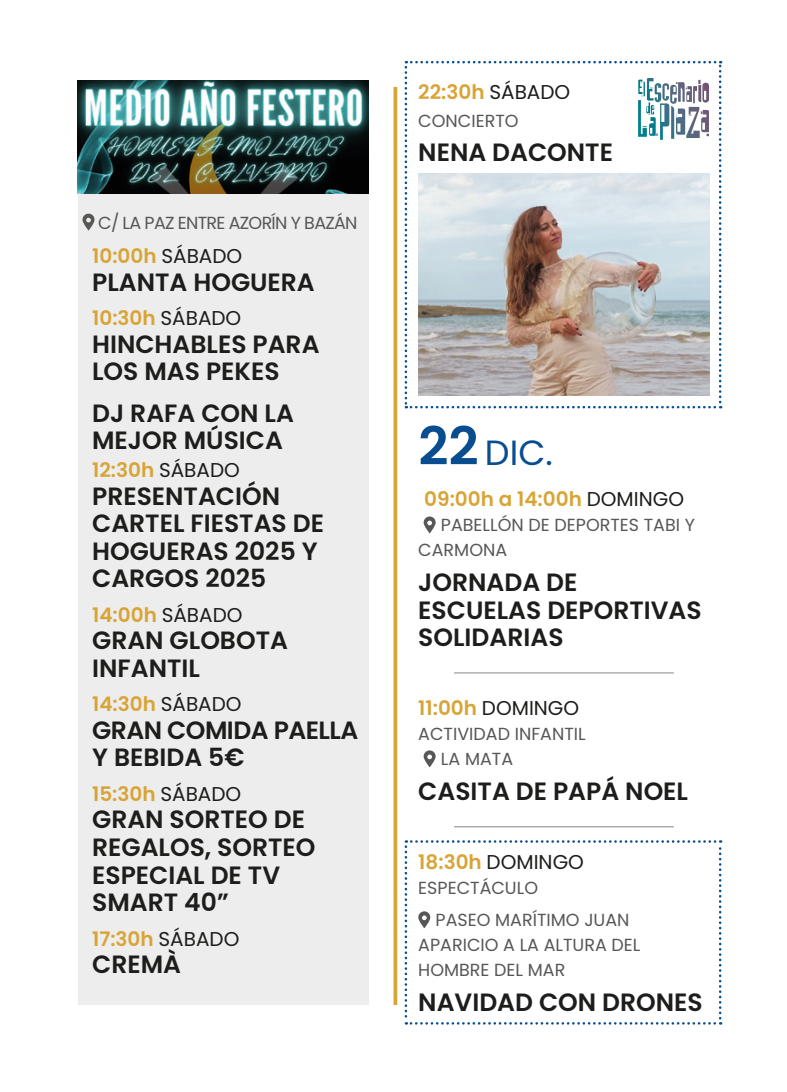
<style>
.page{position:relative;width:787px;height:1092px;background:#fff}
.page>*{position:absolute;margin:0;border:0;box-sizing:border-box;transform-origin:0 0}
.t1{font:35px "Poppins";color:#084d8f}
.t2{font:600 25px/27.5px "Poppins";color:#1d1d1b}
.t3{font:600 25px/27.5px "Poppins";letter-spacing:-.02em;color:#1d1d1b}
.t4{font:600 20px "Poppins";color:#d8a436}
.t5{font:20px "Poppins";color:#1d1d1b}
.t6{font:17.5px/25px "Poppins";color:#575756}
.t7{font:17.5px "Poppins";letter-spacing:-.04em;color:#575756}
.s1{font-weight:400;color:#1d1d1b}
.s2{font-weight:600;font-size:52.5px}
.s3{color:#084d90}
.s4{font-weight:600;color:#d8a436}
</style>
<div class="page">
<div style="left:78px;top:161px;width:291px;height:843px;background:#ededed"></div>
<img style="left:78px;top:80px;width:291px;height:113px">
<svg style="left:82px;top:214px;width:12px;height:16px"></svg>
<svg style="left:423px;top:516px;width:12px;height:17px"></svg>
<hr style="left:454px;top:672px;width:219px;height:1px;background:#9d9d9d">
<svg style="left:423px;top:750px;width:12px;height:17px"></svg>
<hr style="left:454px;top:826px;width:219px;height:1px;background:#9d9d9d">
<svg style="left:404px;top:840px;width:317px;height:184px"></svg>
<svg style="left:393px;top:87px;width:4px;height:917px;background:#dcaf4e"></svg>
<svg style="left:404px;top:61px;width:317px;height:347px"></svg>
<p class="t7" style="left:98px;top:212px;width:261px">C/ LA PAZ ENTRE AZORÍN Y BAZÁN</p>
<p class="t4" style="left:92px;top:244px;width:152px">10:00h <span class="s1">SÁBADO</span></p>
<p class="t2" style="left:92px;top:268px;width:224px">PLANTA HOGUERA</p>
<p class="t4" style="left:92px;top:306px;width:151px">10:30h <span class="s1">SÁBADO</span></p>
<p class="t2" style="left:92px;top:330px;width:229px">HINCHABLES PARA<br>LOS MAS PEKES</p>
<p class="t2" style="left:92px;top:399px;width:203px">DJ RAFA CON LA<br>MEJOR MÚSICA</p>
<p class="t4" style="left:92px;top:458px;width:149px">12:30h <span class="s1">SÁBADO</span></p>
<p class="t2" style="left:92px;top:482px;width:233px">PRESENTACIÓN<br>CARTEL FIESTAS DE<br>HOGUERAS 2025 Y<br>CARGOS 2025</p>
<p class="t4" style="left:92px;top:603px;width:152px">14:00h <span class="s1">SÁBADO</span></p>
<p class="t2" style="left:92px;top:626px;width:197px">GRAN GLOBOTA<br>INFANTIL</p>
<p class="t4" style="left:92px;top:692px;width:151px">14:30h <span class="s1">SÁBADO</span></p>
<p class="t3" style="left:92px;top:716px;width:268px">GRAN COMIDA PAELLA<br>Y BEBIDA 5€</p>
<p class="t4" style="left:92px;top:782px;width:151px">15:30h <span class="s1">SÁBADO</span></p>
<p class="t2" style="left:92px;top:806px;width:225px">GRAN SORTEO DE<br>REGALOS, SORTEO<br>ESPECIAL DE TV<br>SMART 40”</p>
<p class="t4" style="left:92px;top:926px;width:149px">17:30h <span class="s1">SÁBADO</span></p>
<p class="t2" style="left:92px;top:950px;width:90px">CREMÀ</p>
<p class="t4" style="left:418px;top:80px;width:153px">22:30h <span class="s1">SÁBADO</span></p>
<p class="t6" style="left:418px;top:108px;width:102px">CONCIERTO</p>
<p class="t2" style="left:418px;top:139px;width:196px">NENA DACONTE</p>
<p class="t1" style="left:418px;top:432px;width:136px"><span class="s2">22</span> DIC<span class="s3">.</span></p>
<p class="t4" style="left:424px;top:487px;width:261px">09:00h a 14:00h <span class="s1">DOMINGO</span></p>
<p class="t6" style="left:418px;top:513px;width:278px;text-indent:23px">PABELLÓN DE DEPORTES TABI Y<br>CARMONA</p>
<p class="t2" style="left:418px;top:568px;width:285px">JORNADA DE<br>ESCUELAS DEPORTIVAS<br>SOLIDARIAS</p>
<p class="t5" style="left:418px;top:696px;width:162px"><span class="s4">11:00h</span> DOMINGO</p>
<p class="t6" style="left:418px;top:721px;width:169px">ACTIVIDAD INFANTIL</p>
<p class="t6" style="left:441px;top:746px;width:74px">LA MATA</p>
<p class="t2" style="left:418px;top:777px;width:271px">CASITA DE PAPÁ NOEL</p>
<p class="t5" style="left:418px;top:850px;width:167px"><span class="s4">18:30h</span> DOMINGO</p>
<p class="t6" style="left:418px;top:875px;width:121px">ESPECTÁCULO</p>
<p class="t6" style="left:418px;top:907px;width:224px;text-indent:17px">PASEO MARÍTIMO JUAN<br>APARICIO A LA ALTURA DEL<br>HOMBRE DEL MAR</p>
<p class="t2" style="left:418px;top:988px;width:286px">NAVIDAD CON DRONES</p>
</div>
